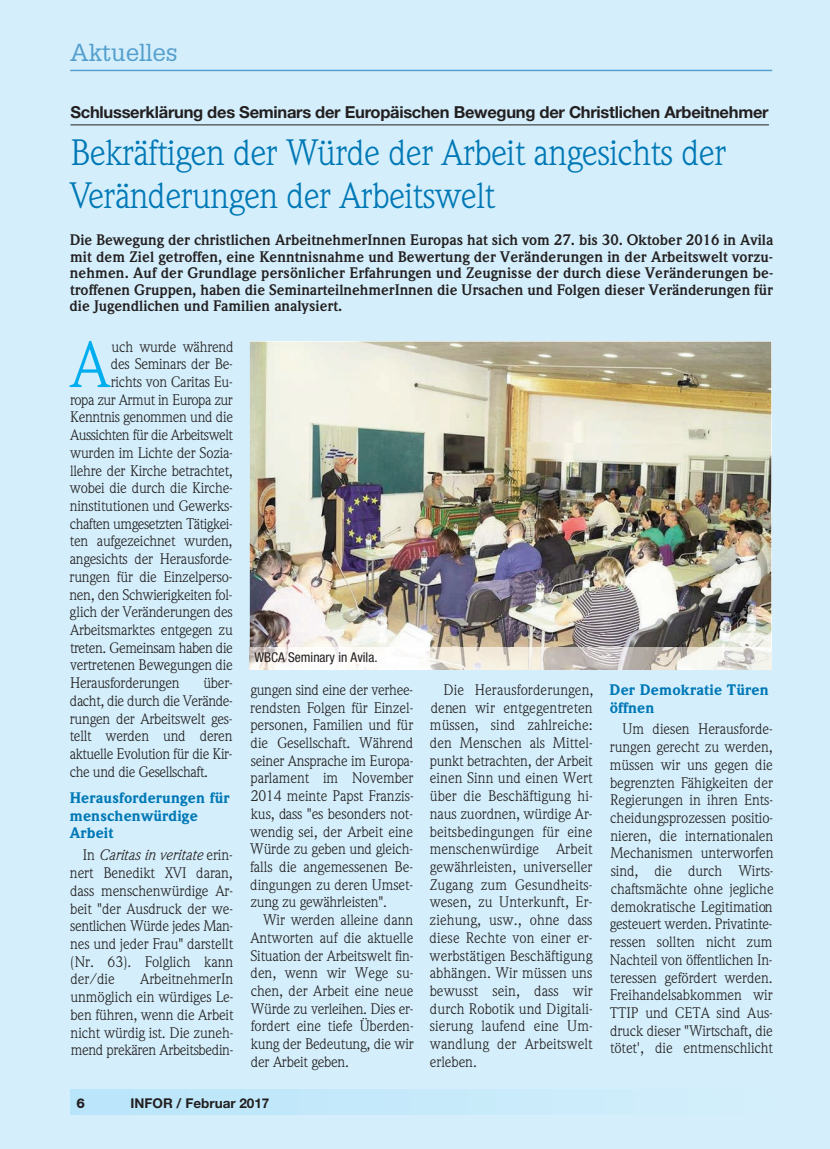
<style>
.page{position:relative;width:830px;height:1149px;background:#fff}
.page>*{position:absolute;margin:0;border:0;box-sizing:border-box;transform-origin:0 0}
.t1{font:64.65px "Weidemann Std";color:#00aeef}
.t2{font:36px/43.2px "Weidemann Std";letter-spacing:-.015em;color:#0078b6}
.t3{font:24px "Glypha LT Std";color:#549fce}
.t4{font:700 16.5px "Helvetica Neue";letter-spacing:-.015em;color:#231f20}
.t5{font:15px/17.7px "Weidemann Std";letter-spacing:-.015em;color:#231f20;text-align:justify}
.t6{font:700 15px/16.5px "Weidemann Std";color:#231f20;text-align:justify}
.t7{font:900 15px/17.7px "Weidemann Std";letter-spacing:.01em;color:#0078b6}
.t8{font:15px "Weidemann Std";letter-spacing:-.035em;color:#231f20}
.t9{font:condensed 13.5px "Helvetica Neue";color:#231f20}
.t10{font:700 13.5px "Helvetica Neue";color:#231f20}
.t11{font:800 13.5px "Helvetica Neue";color:#231f20}
.s1{font-style:italic}
</style>
<div class="page">
<div style="left:0;top:0;width:829px;height:1148px;background:#d4effb"></div>
<div style="left:70px;top:1089px;width:702px;height:25px;background:#c6eafa"></div>
<hr style="left:70px;top:70px;width:701px;height:1px;background:#549fce">
<img style="left:250px;top:341px;width:520px;height:306px">
<hr style="left:70px;top:124px;width:698px;height:1px;background:#231f20">
<img style="left:250px;top:647px;width:520px;height:22px">
<h3 class="t3" style="left:70px;top:39px;width:109px">Aktuelles</h3>
<p class="t4" style="left:70px;top:106px;width:699px">Schlusserklärung des Seminars der Europäischen Bewegung der Christlichen Arbeitnehmer</p>
<h2 class="t2" style="left:70px;top:134px;width:657px">Bekräftigen der Würde der Arbeit angesichts der<br>Veränderungen der Arbeitswelt</h2>
<p class="t6" style="left:70px;top:233px;width:705px">Die Bewegung der christlichen ArbeitnehmerInnen Europas hat sich vom 27. bis 30. Oktober 2016 in Avila mit dem Ziel getroffen, eine Kenntnisnahme und Bewertung der Veränderungen in der Arbeitswelt vorzu&shy;nehmen. Auf der Grundlage persönlicher Erfahrungen und Zeugnisse der durch diese Veränderungen be&shy;troffenen Gruppen, haben die SeminarteilnehmerInnen die Ursachen und Folgen dieser Veränderungen für die Jugendlichen und Familien analysiert.</p>
<h1 class="t1" style="left:70px;top:341px;width:41px">A</h1>
<p class="t5" style="left:111px;top:339px;width:123px">uch wurde während</p>
<p class="t5" style="left:111px;top:356px;width:123px">des Seminars der Be-</p>
<p class="t5" style="left:111px;top:374px;width:123px">richts von Caritas Eu-</p>
<p class="t5" style="left:70px;top:392px;width:164px">ropa zur Armut in Europa zur</p>
<p class="t5" style="left:70px;top:409px;width:164px">Kenntnis genommen und die</p>
<p class="t8" style="left:70px;top:429px;width:164px">Aussichten für die Arbeitswelt</p>
<p class="t5" style="left:70px;top:445px;width:164px">wurden im Lichte der Sozia-</p>
<p class="t5" style="left:70px;top:463px;width:164px">llehre der Kirche betrachtet,</p>
<p class="t5" style="left:70px;top:480px;width:164px">wobei die durch die Kirche-</p>
<p class="t5" style="left:70px;top:498px;width:164px">ninstitutionen und Gewerks-</p>
<p class="t8" style="left:70px;top:518px;width:164px">chaften umgesetzten Tätigkei-</p>
<p class="t5" style="left:70px;top:533px;width:164px">ten aufgezeichnet wurden,</p>
<p class="t5" style="left:70px;top:551px;width:164px">angesichts der Herausforde-</p>
<p class="t5" style="left:70px;top:569px;width:164px">rungen für die Einzelperso-</p>
<p class="t5" style="left:69px;top:586px;width:164px">nen, den Schwierigkeiten fol-</p>
<p class="t5" style="left:69px;top:604px;width:165px">glich der Veränderungen des</p>
<p class="t5" style="left:70px;top:622px;width:164px">Arbeitsmarktes entgegen zu</p>
<p class="t5" style="left:70px;top:640px;width:164px">treten. Gemeinsam haben die</p>
<p class="t5" style="left:70px;top:657px;width:164px">vertretenen Bewegungen die</p>
<p class="t5" style="left:70px;top:675px;width:111px">Herausforderungen</p>
<p class="t5" style="left:70px;top:675px;width:164px;text-indent:134px">über&shy;dacht, die durch die Verände&shy;rungen der Arbeitswelt ges&shy;tellt werden und deren aktuelle Evolution für die Kir&shy;che und die Gesellschaft.</p>
<p class="t7" style="left:70px;top:790px;width:161px">Herausforderungen für menschenwürdige<br>Arbeit</p>
<p class="t5" style="left:70px;top:847px;width:165px;text-indent:13px">In <span class="s1">Caritas in veritate</span> erin&shy;nert Benedikt XVI daran, dass menschenwürdige Ar&shy;beit "der Ausdruck der we&shy;sentlichen Würde jedes Man&shy;nes und jeder Frau" darstellt (Nr. 63). Folglich kann der/die</p>
<p class="t5" style="left:70px;top:971px;width:164px;text-indent:70px">ArbeitnehmerIn unmöglich ein würdiges Le&shy;ben führen, wenn die Arbeit nicht würdig ist. Die zuneh&shy;mend prekären Arbeitsbedin-</p>
<p class="t9" style="left:254px;top:651px;width:125px">WBCA Seminary in Avila.</p>
<p class="t5" style="left:250px;top:682px;width:165px">gungen sind eine der verhee&shy;rendsten Folgen für Einzel&shy;personen, Familien und für die Gesellschaft. Während seiner Ansprache im Europa&shy;parlament im November 2014 meinte Papst Franzis&shy;kus, dass "es besonders not&shy;wendig sei, der Arbeit eine Würde zu geben und gleich&shy;falls die angemessenen Be&shy;dingungen zu deren Umset&shy;zung zu gewährleisten".</p>
<p class="t5" style="left:250px;top:912px;width:165px;text-indent:13px">Wir werden alleine dann Antworten auf die aktuelle Situation der Arbeitswelt fin&shy;den, wenn wir Wege su&shy;chen, der Arbeit eine neue Würde zu verleihen. Dies er&shy;fordert eine tiefe Überden&shy;kung der Bedeutung, die wir der Arbeit geben.</p>
<p class="t11" style="left:76px;top:1097px;width:10px">6</p>
<p class="t10" style="left:130px;top:1097px;width:140px">INFOR / Februar 2017</p>
<p class="t5" style="left:429px;top:682px;width:165px;text-indent:14px">Die Herausforderungen, denen wir entgegentreten müssen, sind zahlreiche: den Menschen als Mittel&shy;punkt betrachten, der Arbeit einen Sinn und einen Wert über die Beschäftigung hi&shy;naus zuordnen, würdige Ar&shy;beitsbedingungen für eine menschenwürdige Arbeit gewährleisten, universeller Zugang zum Gesundheits&shy;wesen, zu Unterkunft, Er&shy;ziehung, usw., ohne dass diese Rechte von einer er&shy;werbstätigen Beschäftigung abhängen. Wir müssen uns bewusst sein, dass wir durch Robotik und Digitali&shy;sierung laufend eine Um&shy;wandlung der Arbeitswelt erleben.</p>
<p class="t7" style="left:609px;top:682px;width:160px">Der Demokratie Türen öffnen</p>
<p class="t5" style="left:609px;top:721px;width:165px;text-indent:13px">Um diesen Herausforde&shy;rungen gerecht zu werden, müssen wir uns gegen die begrenzten Fähigkeiten der Regierungen in ihren Ents&shy;cheidungsprozessen positio&shy;nieren, die internationalen Mechanismen unterworfen sind, die durch Wirts&shy;chaftsmächte ohne jegliche demokratische Legitimation gesteuert werden. Privatinte&shy;ressen sollten nicht zum Nachteil von öffentlichen In&shy;teressen gefördert werden.<br>Freihandelsabkommen wir TTIP und CETA sind Aus&shy;druck dieser "Wirtschaft, die tötet', die entmenschlicht</p>
</div>
